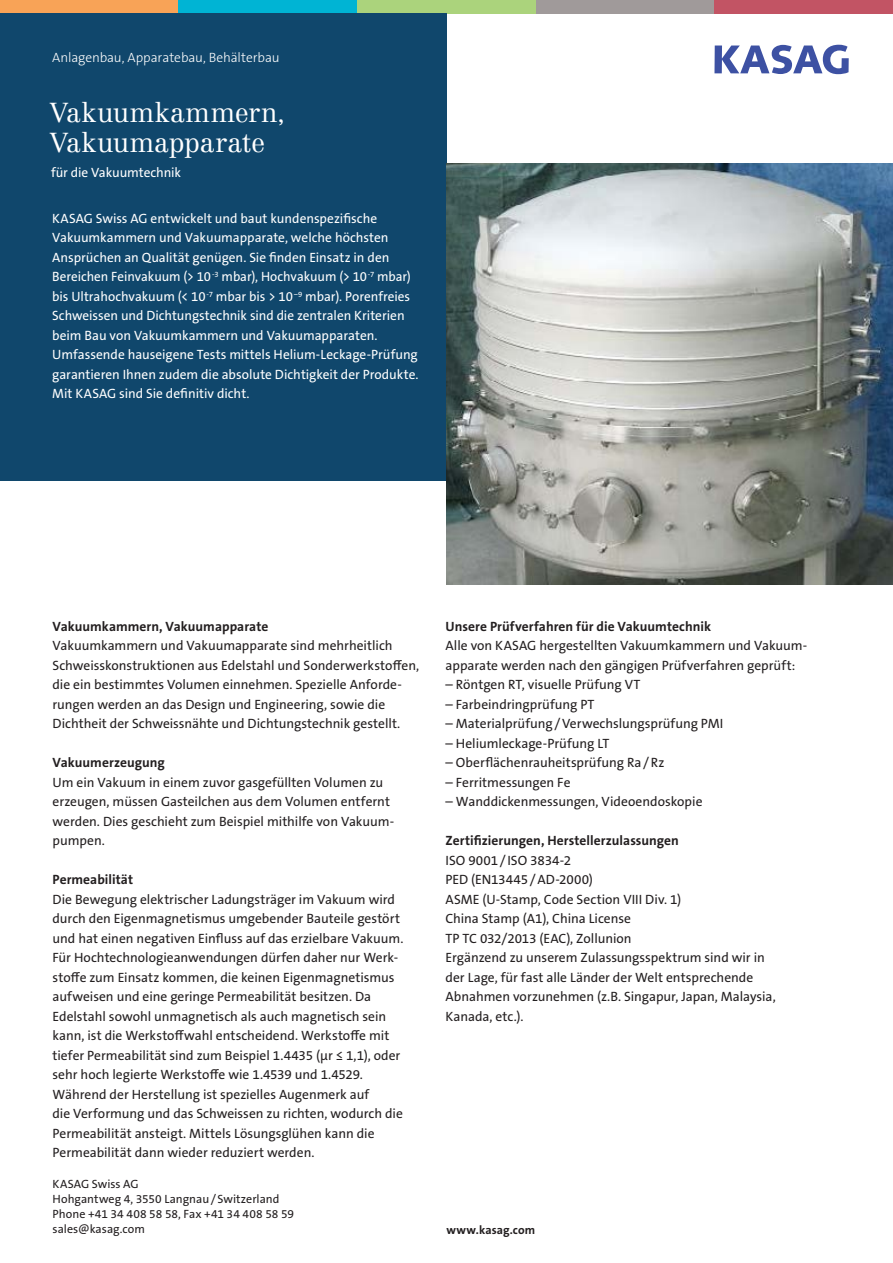
<style>
.page{position:relative;width:893px;height:1263px;background:#fff}
.page>*{position:absolute;margin:0;border:0;box-sizing:border-box;transform-origin:0 0}
.t1{font:300 27px/30px "Centennial";letter-spacing:.005em;color:#fff}
.t2{font:13.5px/19.5px "The Sans B W5 Plain";color:#231f20}
.t3{font:13.5px/19.5px "The Sans B W5 Plain";letter-spacing:-.005em;color:#fff}
.t4{font:700 13.5px "The Sans B W7";color:#231f20}
.t5{font:300 13.5px "The Sans B W3";letter-spacing:-.005em;color:#fff}
.t6{font:12px/15px "The Sans B W5 Plain";letter-spacing:.005em;color:#231f20}
.t7{font:700 12px "The Sans B W7";letter-spacing:.01em;color:#231f20}
</style>
<div class="page">
<svg style="left:714px;top:45px;width:135px;height:29px"></svg>
<div style="left:357px;top:0;width:179px;height:14px;background:#abd37c"></div>
<div style="left:536px;top:0;width:178px;height:14px;background:#a09a9a"></div>
<div style="left:714px;top:0;width:179px;height:14px;background:#c25464"></div>
<div style="left:0;top:0;width:179px;height:14px;background:#f8a357"></div>
<div style="left:179px;top:0;width:178px;height:14px;background:#00b4d4"></div>
<div style="left:0;top:14px;width:446px;height:467px;background:#10476c"></div>
<img style="left:446px;top:164px;width:447px;height:421px">
<p class="t5" style="left:52px;top:48px;width:229px">Anlagenbau, Apparatebau, Behälterbau</p>
<h1 class="t1" style="left:50px;top:98px;width:237px">Vakuumkammern,<br>Vakuumapparate</h1>
<p class="t3" style="left:51px;top:162px;width:131px">für die Vakuumtechnik</p>
<p class="t3" style="left:52px;top:209px;width:368px">KASAG Swiss AG entwickelt und baut kundenspezifische Vakuumkammern und Vakuumapparate, welche höchsten Ansprüchen an Qualität genügen. Sie finden Einsatz in den Bereichen Feinvakuum (&gt; 10<sup>-3</sup> mbar), Hochvakuum (&gt; 10<sup>-7</sup> mbar) bis Ultrahochvakuum (&lt; 10<sup>-7</sup> mbar bis &gt; 10<sup>−9</sup> mbar). Porenfreies Schweissen und Dichtungstechnik sind die zentralen Kriterien beim Bau von Vakuumkammern und Vakuumapparaten.<br>Umfassende hauseigene Tests mittels Helium-Leckage-Prüfung garantieren Ihnen zudem die absolute Dichtigkeit der Produkte.<br>Mit KASAG sind Sie definitiv dicht.</p>
<p class="t4" style="left:53px;top:618px;width:217px">Vakuumkammern, Vakuumapparate</p>
<p class="t2" style="left:53px;top:636px;width:368px">Vakuumkammern und Vakuumapparate sind mehrheitlich Schweisskonstruktionen aus Edelstahl und Sonderwerkstoffen, die ein bestimmtes Volumen einnehmen. Spezielle Anforde&shy;rungen werden an das Design und Engineering, sowie die Dichtheit der Schweissnähte und Dichtungstechnik gestellt.</p>
<p class="t4" style="left:53px;top:754px;width:114px">Vakuumerzeugung</p>
<p class="t2" style="left:53px;top:773px;width:343px">Um ein Vakuum in einem zuvor gasgefüllten Volumen zu erzeugen, müssen Gasteilchen aus dem Volumen entfernt werden. Dies geschieht zum Beispiel mithilfe von Vakuum&shy;pumpen.</p>
<p class="t4" style="left:53px;top:871px;width:82px">Permeabilität</p>
<p class="t2" style="left:53px;top:889px;width:352px">Die Bewegung elektrischer Ladungsträger im Vakuum wird durch den Eigenmagnetismus umgebender Bauteile gestört und hat einen negativen Einfluss auf das erzielbare Vakuum.<br>Für Hochtechnologieanwendungen dürfen daher nur Werk&shy;stoffe zum Einsatz kommen, die keinen Eigenmagnetismus aufweisen und eine geringe Permeabilität besitzen. Da Edelstahl sowohl unmagnetisch als auch magnetisch sein kann, ist die Werkstoffwahl entscheidend. Werkstoffe mit tiefer Permeabilität sind zum Beispiel 1.4435 (μr ≤ 1,1), oder sehr hoch legierte Werkstoffe wie 1.4539 und 1.4529.<br>Während der Herstellung ist spezielles Augenmerk auf<br>die Verformung und das Schweissen zu richten, wodurch die Permeabilität ansteigt. Mittels Lösungsglühen kann die Permeabilität dann wieder reduziert werden.</p>
<p class="t6" style="left:53px;top:1177px;width:243px">KASAG Swiss AG<br>Hohgantweg 4, 3550 Langnau/Switzerland<br>Phone +41 34 408 58 58, Fax +41 34 408 58 59 sales@kasag.com</p>
<p class="t4" style="left:446px;top:617px;width:267px">Unsere Prüfverfahren für die Vakuumtechnik</p>
<p class="t2" style="left:446px;top:636px;width:363px">Alle von KASAG hergestellten Vakuumkammern und Vakuum&shy;apparate werden nach den gängigen Prüfverfahren geprüft:</p>
<p class="t2" style="left:446px;top:675px;width:197px">– Röntgen RT, visuelle Prüfung VT</p>
<p class="t2" style="left:446px;top:694px;width:151px">– Farbeindringprüfung PT</p>
<p class="t2" style="left:446px;top:714px;width:279px">– Materialprüfung/Verwechslungsprüfung PMI</p>
<p class="t2" style="left:446px;top:733px;width:165px">– Heliumleckage-Prüfung LT</p>
<p class="t2" style="left:446px;top:753px;width:221px">– Oberflächenrauheitsprüfung Ra/Rz</p>
<p class="t2" style="left:446px;top:772px;width:127px">– Ferritmessungen Fe</p>
<p class="t2" style="left:446px;top:792px;width:258px">– Wanddickenmessungen, Videoendoskopie</p>
<p class="t4" style="left:446px;top:832px;width:235px">Zertifizierungen, Herstellerzulassungen</p>
<p class="t2" style="left:446px;top:850px;width:332px">ISO 9001/ ISO 3834-2<br>PED (EN13445/AD-2000)<br>ASME (U-Stamp, Code Section VIII Div. 1)<br>China Stamp (A1), China License<br>TP TC 032/2013 (EAC), Zollunion<br>Ergänzend zu unserem Zulassungsspektrum sind wir in der Lage, für fast alle Länder der Welt entsprechende Abnahmen vorzunehmen (z.B. Singapur, Japan, Malaysia, Kanada, etc.).</p>
<p class="t7" style="left:446px;top:1222px;width:90px">www.kasag.com</p>
</div>
